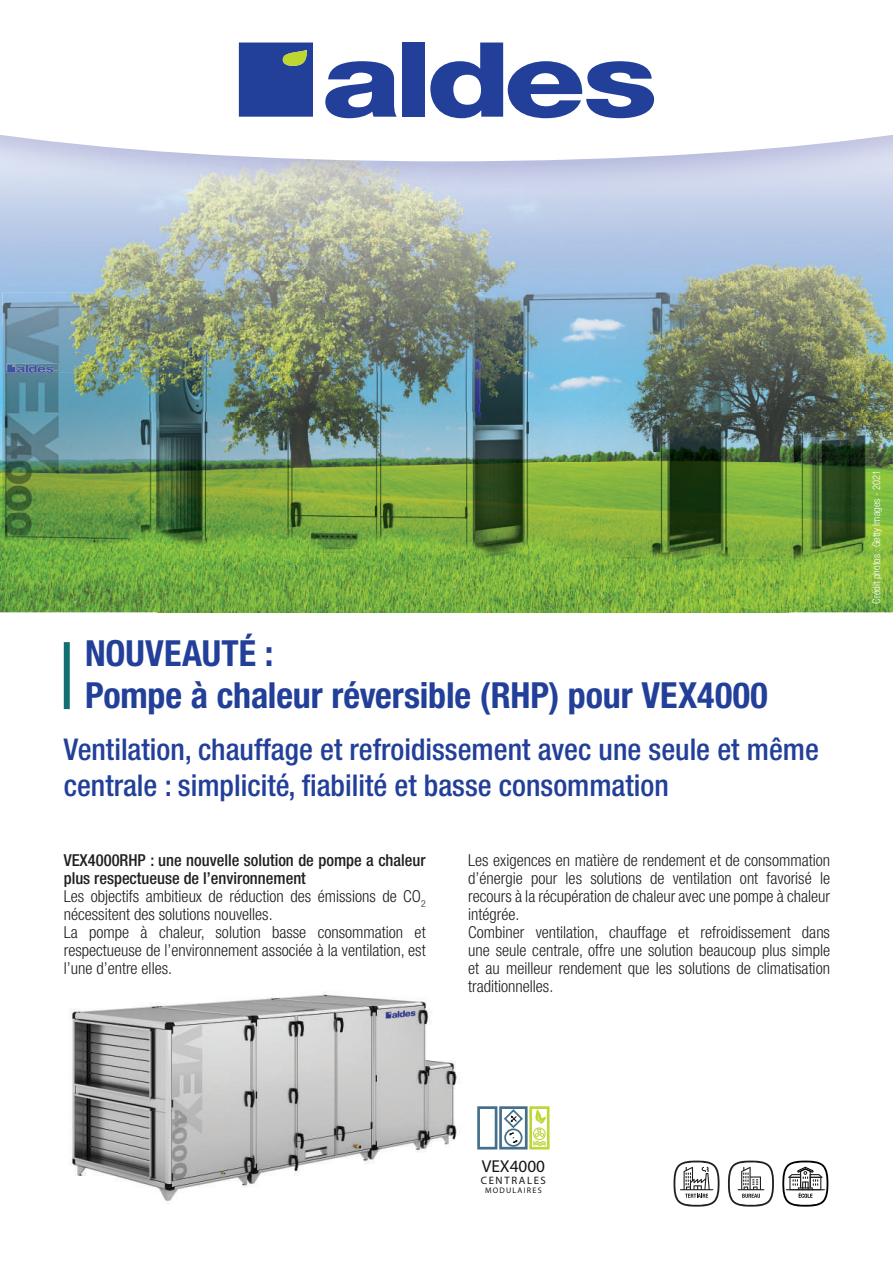
<style>
.page{position:relative;width:893px;height:1263px;background:#fff}
.page>*{position:absolute;margin:0;border:0;box-sizing:border-box;transform-origin:0 0}
.t1{font:700 condensed 36px/42px "Helvetica Neue LT Std";letter-spacing:-.005em;color:#223f99}
.t2{font:500 condensed 30px/36px "Helvetica Neue LT Std";color:#223f99}
.t3{font:italic 700 17.25px "Frutiger LT";color:#171419}
.t4{font:300 condensed 16.5px/18px "Helvetica Neue LT Std";color:#231f20}
.t5{font:italic 700 10.8px "Frutiger LT";letter-spacing:.15em;color:#171419}
.t6{font:300 condensed 10.5px "Helvetica Neue LT Std";color:#fff}
.t7{font:italic 700 8.1px "Frutiger LT";letter-spacing:.15em;color:#171419}
.s1{font-weight:500}
</style>
<div class="page">
<img style="left:0;top:325px;width:2px;height:237px">
<img style="left:865px;top:325px;width:28px;height:237px">
<img style="left:0;top:562px;width:157px;height:50px">
<img style="left:157px;top:565px;width:631px;height:47px">
<img style="left:788px;top:562px;width:105px;height:50px">
<img style="left:2px;top:293px;width:863px;height:272px">
<div style="left:64px;top:642px;width:6px;height:67px;background:#137071"></div>
<svg style="left:673px;top:1160px;width:46px;height:46px"></svg>
<svg style="left:728px;top:1160px;width:46px;height:46px"></svg>
<svg style="left:782px;top:1160px;width:46px;height:46px"></svg>
<img style="left:0;top:161px;width:893px;height:121px">
<img style="left:0;top:282px;width:158px;height:43px">
<img style="left:157px;top:282px;width:631px;height:11px">
<img style="left:788px;top:282px;width:105px;height:43px">
<img style="left:6px;top:364px;width:52px;height:6px">
<svg style="left:7px;top:364px;width:47px;height:9px"></svg>
<svg style="left:0;top:42px;width:893px;height:119px"></svg>
<svg style="left:325px;top:61px;width:72px;height:57px"></svg>
<div style="left:402px;top:43px;width:23px;height:74px;background:#223f99"></div>
<svg style="left:430px;top:43px;width:224px;height:75px"></svg>
<div style="left:239px;top:43px;width:74px;height:74px;background:#223f99"></div>
<img style="left:69px;top:992px;width:392px;height:211px">
<div style="left:477px;top:1106px;width:20px;height:43px;border:3px solid #456f8a"></div>
<div style="left:504px;top:1128px;width:19px;height:19px;border:2px solid #456f8a;border-radius:50%"></div>
<svg style="left:504px;top:1110px;width:19px;height:33px"></svg>
<div style="left:499px;top:1106px;width:29px;height:43px;border:3px solid #456f8a"></div>
<div style="left:529px;top:1106px;width:21px;height:43px;border:3px solid #bed637"></div>
<svg style="left:532px;top:1109px;width:14px;height:37px"></svg>
<h1 class="t1" style="left:85px;top:631px;width:684px">NOUVEAUTÉ :<br>Pompe à chaleur réversible (RHP) pour VEX4000</h1>
<h2 class="t2" style="left:64px;top:731px;width:757px">Ventilation, chauffage et refroidissement avec une seule et même centrale : simplicité, fiabilité et basse consommation</h2>
<p class="t4" style="left:64px;top:851px;width:363px"><span class="s1">VEX4000RHP : une nouvelle solution de pompe a chaleur plus respectueuse de l’environnement<br></span>Les objectifs ambitieux de réduction des émissions de CO<sub>2 </sub>nécessitent des solutions nouvelles.<br>La pompe à chaleur, solution basse consommation et respectueuse de l’environnement associée à la ventilation, est l’une d’entre elles.</p>
<p class="t4" style="left:468px;top:851px;width:363px">Les exigences en matière de rendement et de consommation d’énergie pour les solutions de ventilation ont favorisé le recours à la récupération de chaleur avec une pompe à chaleur intégrée.<br>Combiner ventilation, chauffage et refroidissement dans une seule centrale, offre une solution beaucoup plus simple et au meilleur rendement que les solutions de climatisation traditionnelles.</p>
<p class="t6" style="left:870px;top:604px;width:135px;rotate:-90deg">Crédit photos : Getty Images - 2021</p>
<p class="t3" style="left:482px;top:1156px;width:65px">VEX4000</p>
<p class="t5" style="left:481px;top:1173px;width:67px">CENTRALES</p>
<p class="t7" style="left:485px;top:1185px;width:58px">MODULAIRES</p>
</div>
